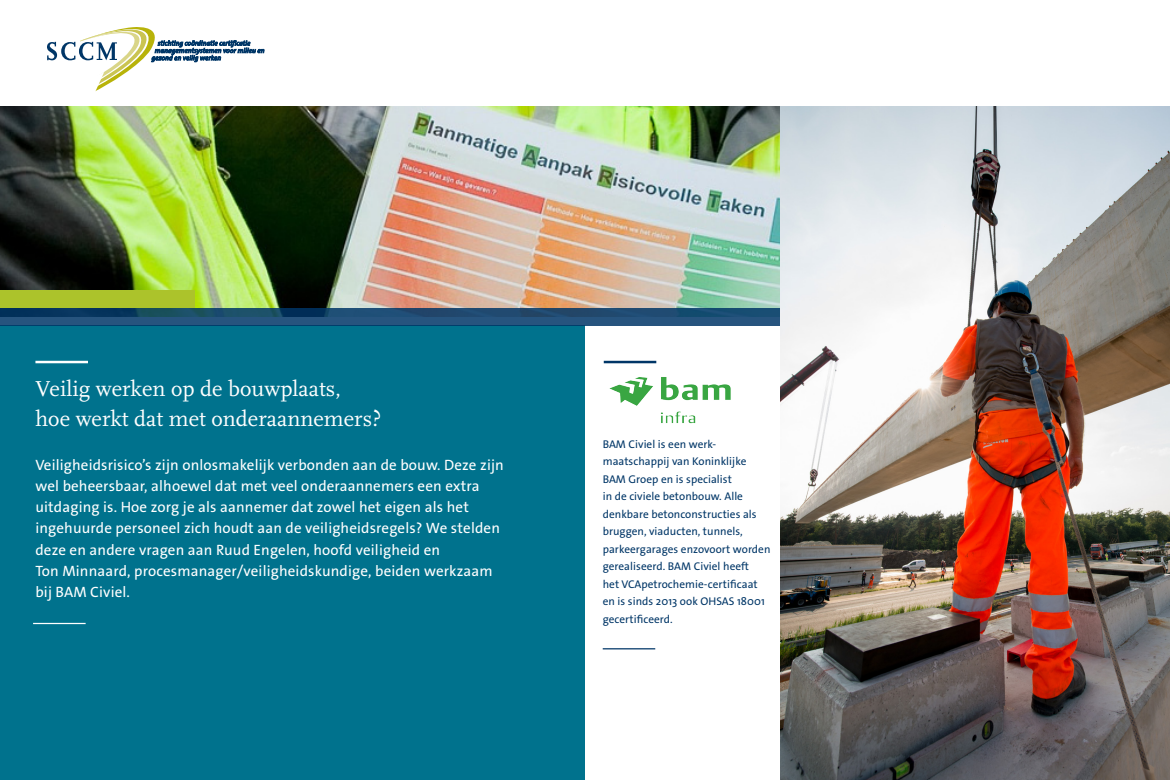
<style>
.page{position:relative;width:1170px;height:780px;background:#fff}
.page>*{position:absolute;margin:0;border:0;box-sizing:border-box;transform-origin:0 0}
.t1{font:22.5px "Scala OT";color:#fff}
.t2{font:15px/21.2px "The Sans Os F";letter-spacing:.01em;color:#fff}
.SCCM_broodtekst{font:11.25px/17.5px "The Sans Os F";letter-spacing:.005em;color:#003667}
</style>
<div class="page">
<div style="left:0;top:325px;width:585px;height:455px;background:#00728d"></div>
<img style="left:0;top:106px;width:780px;height:202px">
<img style="left:780px;top:106px;width:389px;height:674px">
<div style="left:0;top:290px;width:195px;height:18px;background:#acc32b"></div>
<svg style="left:0;top:308px;width:780px;height:17px;background:#1e4c73"></svg>
<svg style="left:47px;top:27px;width:217px;height:65px"></svg>
<hr style="left:35px;top:361px;width:53px;height:2px;background:#fff">
<hr style="left:33px;top:622px;width:53px;height:2px;background:#fff">
<hr style="left:603px;top:361px;width:53px;height:2px;background:#003667">
<hr style="left:602px;top:648px;width:53px;height:1px;background:#003667">
<img style="left:609px;top:377px;width:122px;height:47px">
<p class="t1" style="left:35px;top:376px;width:307px">Veilig werken op de bouwplaats,</p>
<p class="t1" style="left:35px;top:406px;width:347px">hoe werkt dat met onderaannemers?</p>
<p class="t2" style="left:35px;top:454px;width:470px">Veiligheidsrisico’s zijn onlosmakelijk verbonden aan de bouw. Deze zijn wel beheersbaar, alhoewel dat met veel onderaannemers een extra uitdaging is. Hoe zorg je als aannemer dat zowel het eigen als het</p>
<p class="t2" style="left:35px;top:518px;width:466px">ingehuurde personeel zich houdt aan de veiligheidsregels? We stelden deze en andere vragen aan Ruud Engelen, hoofd veiligheid en</p>
<p class="t2" style="left:35px;top:560px;width:458px">Ton Minnaard, procesmanager/veiligheidskundige, beiden werkzaam bij BAM Civiel.</p>
<p class="SCCM_broodtekst" style="left:602px;top:435px;width:169px">BAM Civiel is een werk&shy;maatschappij van Koninklijke<br>BAM Groep en is specialist<br>in de civiele betonbouw. Alle denkbare betonconstructies als bruggen, viaducten, tunnels, parkeergarages enzovoort worden gerealiseerd. BAM Civiel heeft<br>het VCApetrochemie-certificaat en is sinds 2013 ook OHSAS 18001 gecertificeerd.</p>
</div>
